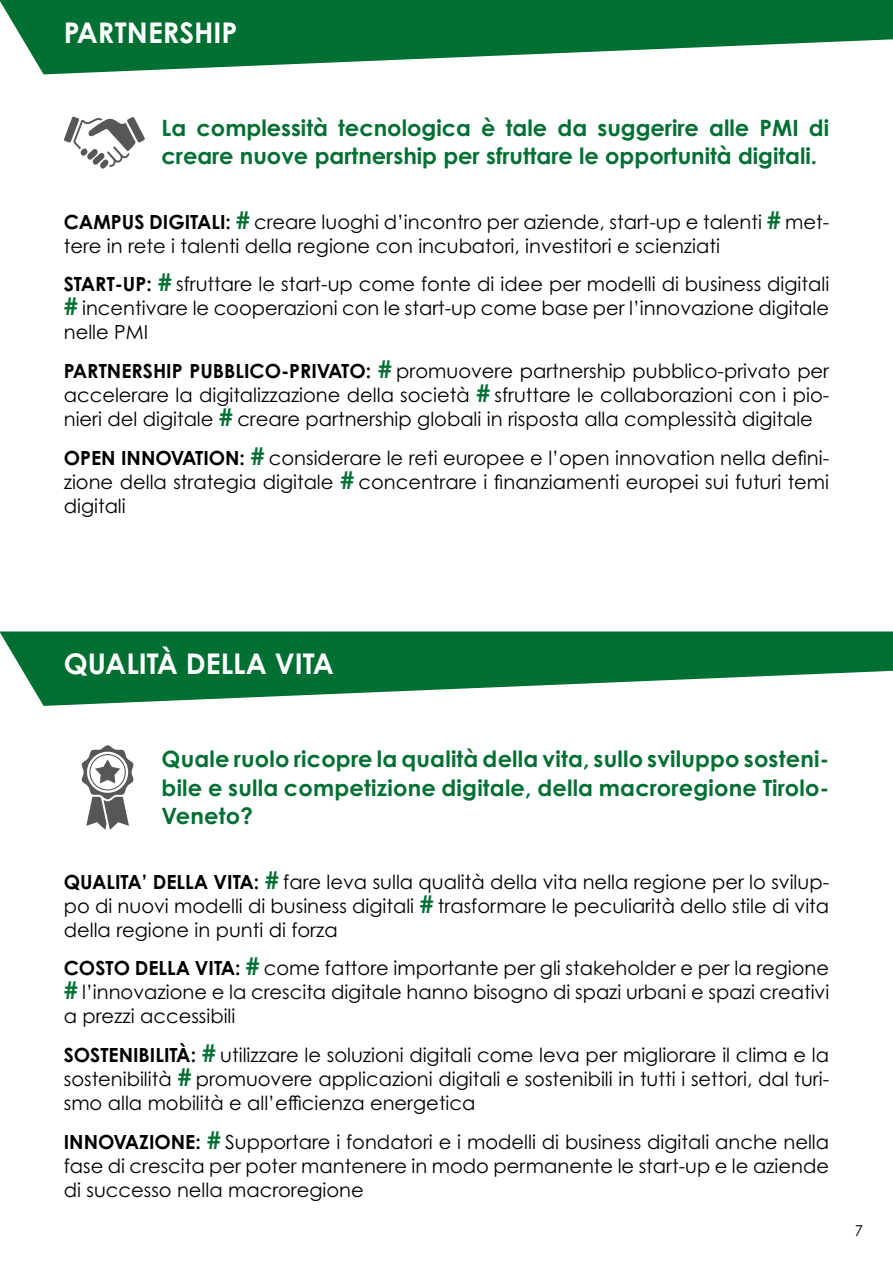
<style>
.page{position:relative;width:893px;height:1263px;background:#fff}
.page>*{position:absolute;margin:0;border:0;box-sizing:border-box;transform-origin:0 0}
.t1{font:700 28.5px "Century Gothic Pro";color:#fff}
.t2{font:700 22.5px/28.5px "Century Gothic Pro";color:#006f32}
.t3{font:19.5px/24px "Century Gothic Pro";color:#000;text-align:justify}
.t4{font:15px "Century Gothic Pro";color:#000}
.s1{font-weight:700}
.s2{font-weight:700;font-size:24px;color:#006f32}
</style>
<div class="page">
<svg style="left:0;top:631px;width:893px;height:75px;fill:#006f32"></svg>
<svg style="left:0;top:0;width:893px;height:74px;fill:#006f32"></svg>
<svg style="left:64px;top:116px;width:81px;height:53px"></svg>
<svg style="left:81px;top:745px;width:53px;height:85px"></svg>
<h1 class="t1" style="left:64px;top:15px;width:175px">PARTNERSHIP</h1>
<p class="t2" style="left:162px;top:113px;width:669px">La complessità tecnologica è tale da suggerire alle PMI di creare nuove partnership per sfruttare le opportunità digitali.</p>
<p class="t3" style="left:64px;top:209px;width:767px"><span class="s1">CAMPUS DIGITALI:</span> <span class="s2">#</span> creare luoghi d’incontro per aziende, start-up e talenti <span class="s2">#</span> met&shy;tere in rete i talenti della regione con incubatori, investitori e scienziati</p>
<p class="t3" style="left:64px;top:272px;width:767px"><span class="s1">START-UP:</span> <span class="s2">#</span> sfruttare le start-up come fonte di idee per modelli di business digitali <span class="s2">#</span> incentivare le cooperazioni con le start-up come base per l’innovazione digitale nelle PMI</p>
<p class="t3" style="left:64px;top:359px;width:767px"><span class="s1">PARTNERSHIP PUBBLICO-PRIVATO:</span> <span class="s2">#</span> promuovere partnership pubblico-privato per accelerare la digitalizzazione della società <span class="s2">#</span> sfruttare le collaborazioni con i pio&shy;nieri del digitale <span class="s2">#</span> creare partnership globali in risposta alla complessità digitale</p>
<p class="t3" style="left:64px;top:446px;width:767px"><span class="s1">OPEN INNOVATION:</span> <span class="s2">#</span> considerare le reti europee e l’open innovation nella defini&shy;zione della strategia digitale <span class="s2">#</span> concentrare i finanziamenti europei sui futuri temi digitali</p>
<h1 class="t1" style="left:64px;top:646px;width:272px">QUALITÀ DELLA VITA</h1>
<p class="t2" style="left:162px;top:744px;width:669px;text-align:justify">Quale ruolo ricopre la qualità della vita, sullo sviluppo sosteni&shy;bile e sulla competizione digitale, della macroregione Tirolo-Veneto?</p>
<p class="t3" style="left:64px;top:869px;width:767px"><span class="s1">QUALITA’ DELLA VITA:</span> <span class="s2">#</span> fare leva sulla qualità della vita nella regione per lo svilup&shy;po di nuovi modelli di business digitali <span class="s2">#</span> trasformare le peculiarità dello stile di vita della regione in punti di forza</p>
<p class="t3" style="left:64px;top:956px;width:767px"><span class="s1">COSTO DELLA VITA:</span> <span class="s2">#</span> come fattore importante per gli stakeholder e per la regione <span class="s2">#</span> l’innovazione e la crescita digitale hanno bisogno di spazi urbani e spazi creativi a prezzi accessibili</p>
<p class="t3" style="left:64px;top:1043px;width:767px"><span class="s1">SOSTENIBILITÀ:</span> <span class="s2">#</span> utilizzare le soluzioni digitali come leva per migliorare il clima e la sostenibilità <span class="s2">#</span> promuovere applicazioni digitali e sostenibili in tutti i settori, dal turi&shy;smo alla mobilità e all’efficienza energetica</p>
<p class="t3" style="left:64px;top:1130px;width:767px"><span class="s1">INNOVAZIONE:</span> <span class="s2">#</span> Supportare i fondatori e i modelli di business digitali anche nella fase di crescita per poter mantenere in modo permanente le start-up e le aziende di successo nella macroregione</p>
<p class="t4" style="left:855px;top:1222px;width:10px">7</p>
</div>
